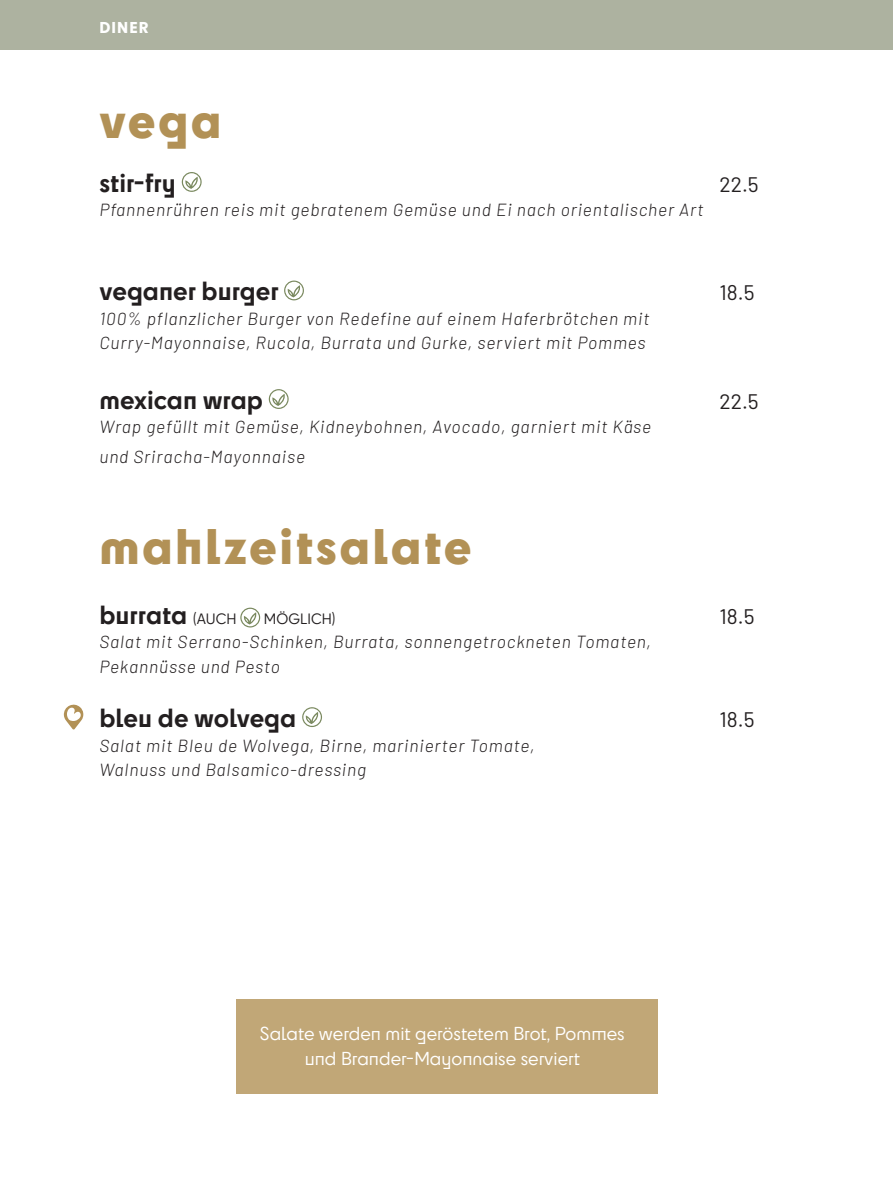
<style>
.page{position:relative;width:893px;height:1191px;background:#fff}
.page>*{position:absolute;margin:0;border:0;box-sizing:border-box;transform-origin:0 0}
.gerecht{font:800 46.55px "Cy";letter-spacing:.05em;color:#b29156}
.gerecht_kapitalen{font:700 24.5px "Cy";color:#231f20}
.gerecht_kapitalen-2{font:21px "Barlow";color:#231f20}
.gerecht_kapitalen-3{font:italic 300 17.5px "Barlow";letter-spacing:.05em;color:#231f20}
.t1{font:17.5px "Cy";color:#fff}
.Alineastijl_1{font:800 14.7px "Cy";letter-spacing:.07em;color:#fff}
.gerecht_kapitalen-4{font:14px "Cy";letter-spacing:.01em;color:#231f20}
.s1{font-weight:400;font-size:14px}
</style>
<div class="page">
<div style="left:236px;top:999px;width:422px;height:94px;background:#c1a777"></div>
<svg style="left:182px;top:172px;width:20px;height:20px"></svg>
<svg style="left:284px;top:280px;width:20px;height:20px"></svg>
<svg style="left:269px;top:389px;width:20px;height:20px"></svg>
<svg style="left:240px;top:607px;width:20px;height:20px"></svg>
<svg style="left:302px;top:707px;width:20px;height:20px"></svg>
<div style="left:0;top:0;width:893px;height:49px;background:#adb2a0"></div>
<svg style="left:63px;top:704px;width:21px;height:25px"></svg>
<p class="Alineastijl_1" style="left:99px;top:16px;width:51px">DINER</p>
<p class="gerecht" style="left:99px;top:84px;width:124px">vega</p>
<p class="gerecht_kapitalen" style="left:99px;top:164px;width:78px">stir-fry</p>
<p class="gerecht_kapitalen-2" style="left:720px;top:169px;width:41px">22.5</p>
<p class="gerecht_kapitalen-3" style="left:99px;top:197px;width:606px">Pfannenrühren reis mit gebratenem Gemüse und Ei nach orientalischer Art</p>
<p class="gerecht_kapitalen" style="left:99px;top:272px;width:181px">veganer burger</p>
<p class="gerecht_kapitalen-2" style="left:720px;top:278px;width:36px">18.5</p>
<p class="gerecht_kapitalen-3" style="left:99px;top:306px;width:552px">100% pflanzlicher Burger von Redefine auf einem Haferbrötchen mit</p>
<p class="gerecht_kapitalen-3" style="left:99px;top:330px;width:548px">Curry-Mayonnaise, Rucola, Burrata und Gurke, serviert mit Pommes</p>
<p class="gerecht_kapitalen" style="left:99px;top:381px;width:165px">mexican wrap</p>
<p class="gerecht_kapitalen-2" style="left:720px;top:386px;width:41px">22.5</p>
<p class="gerecht_kapitalen-3" style="left:99px;top:414px;width:553px">Wrap gefüllt mit Gemüse, Kidneybohnen, Avocado, garniert mit Käse</p>
<p class="gerecht_kapitalen-3" style="left:99px;top:444px;width:207px">und Sriracha-Mayonnaise</p>
<p class="gerecht" style="left:99px;top:510px;width:374px">mahlzeitsalate</p>
<p class="gerecht_kapitalen" style="left:99px;top:596px;width:139px">burrata <span class="s1">(AUCH</span></p>
<p class="gerecht_kapitalen-4" style="left:264px;top:608px;width:73px">MÖGLICH)</p>
<p class="gerecht_kapitalen-2" style="left:720px;top:601px;width:36px">18.5</p>
<p class="gerecht_kapitalen-3" style="left:99px;top:629px;width:553px">Salat mit Serrano-Schinken, Burrata, sonnengetrockneten Tomaten,</p>
<p class="gerecht_kapitalen-3" style="left:99px;top:654px;width:182px">Pekannüsse und Pesto</p>
<p class="gerecht_kapitalen" style="left:99px;top:699px;width:198px">bleu de wolvega</p>
<p class="gerecht_kapitalen-2" style="left:720px;top:704px;width:36px">18.5</p>
<p class="gerecht_kapitalen-3" style="left:99px;top:732px;width:437px">Salat mit Bleu de Wolvega, Birne, marinierter Tomate,</p>
<p class="gerecht_kapitalen-3" style="left:99px;top:757px;width:268px">Walnuss und Balsamico-dressing</p>
<p class="t1" style="left:260px;top:1021px;width:366px">Salate werden mit geröstetem Brot, Pommes</p>
<p class="t1" style="left:305px;top:1045px;width:277px">und Brander-Mayonnaise serviert</p>
</div>
